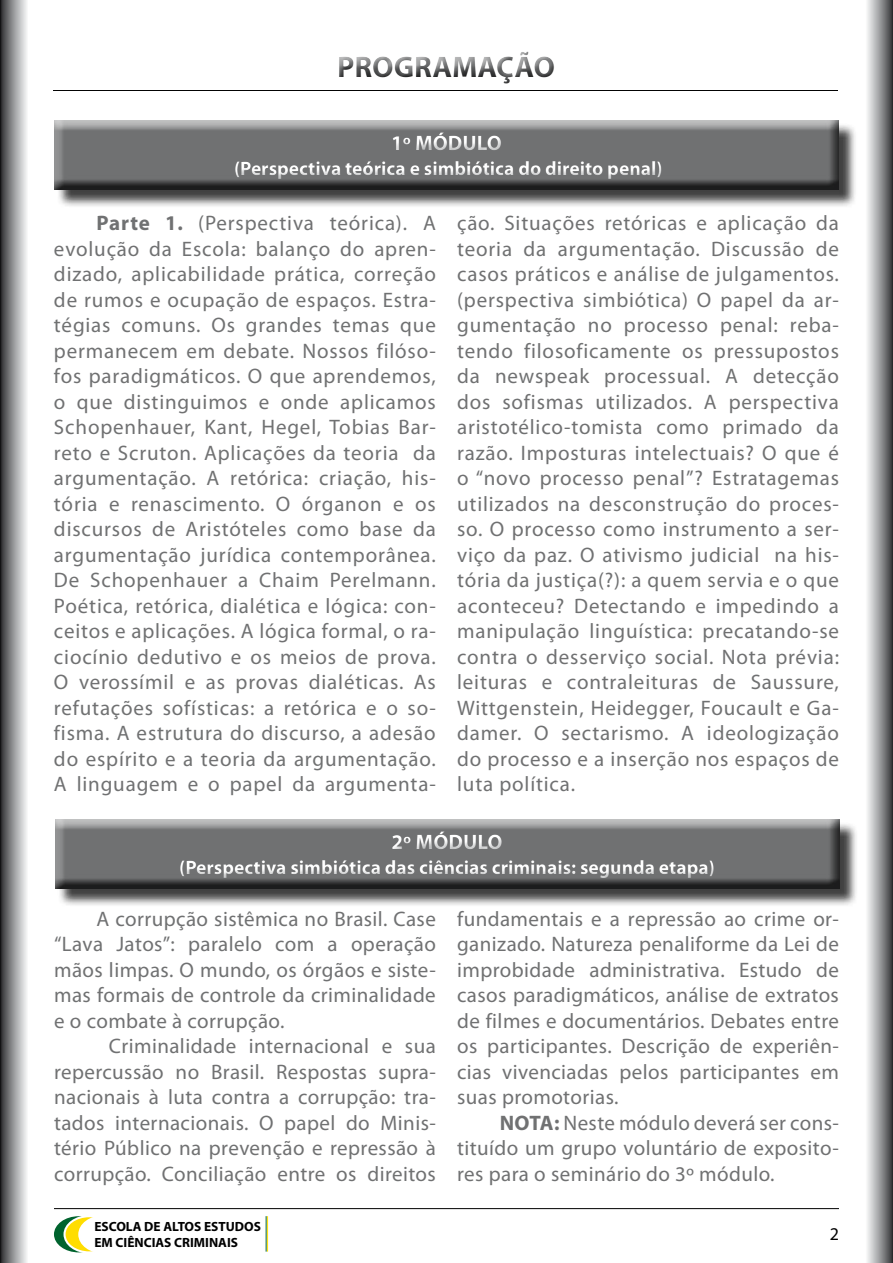
<style>
.page{position:relative;width:893px;height:1263px;background:#fff}
.page>*{position:absolute;margin:0;border:0;box-sizing:border-box;transform-origin:0 0}
.t1{font:700 30px "Myriad Pro";color:#707172}
.t2{font:21px/25.5px "Myriad Pro";letter-spacing:.02em;color:#707172;text-align:justify}
.t3{font:700 21px "Myriad Pro";color:#fff}
.t4{font:700 19.5px "Myriad Pro";color:#fff}
.t5{font:18px "Myriad Pro";color:#000}
.t6{font:700 13.35px/15.5px "Myriad Pro";color:#000}
.s1{font-weight:700}
</style>
<div class="page">
<hr style="left:54px;top:1208px;width:785px;height:1px;background:#000">
<div style="left:0;top:0;width:28px;height:1263px;background:linear-gradient(to right,#313234,#f5f7f7)"></div>
<div style="left:865px;top:0;width:28px;height:1263px;background:linear-gradient(to right,#fff,#404143)"></div>
<svg style="left:54px;top:1216px;width:50px;height:36px"></svg>
<svg style="left:65px;top:1216px;width:49px;height:36px"></svg>
<div style="left:63px;top:1215px;width:52px;height:38px;border:2px solid #fff;border-radius:50%"></div>
<div style="left:79px;top:1216px;width:50px;height:36px;background:#fff;border-radius:50%"></div>
<div style="left:78px;top:1215px;width:52px;height:38px;border:2px solid #fff;border-radius:50%"></div>
<hr style="left:267px;top:1216px;width:1px;height:35px;background:#fd0">
<hr style="left:266px;top:1216px;width:1px;height:35px;background:#00632e">
<div style="left:57px;top:821px;width:801px;height:86px;background:#000;opacity:.75"></div>
<div style="left:49px;top:819px;width:791px;height:71px;background:#000;opacity:.75"></div>
<div style="left:57px;top:123px;width:801px;height:85px;background:#000;opacity:.75"></div>
<div style="left:43px;top:115px;width:796px;height:76px;background:#fff;opacity:.75"></div>
<div style="left:48px;top:121px;width:791px;height:70px;background:#000;opacity:.75"></div>
<div style="left:330px;top:53px;width:235px;height:32px;background:#000;opacity:.75"></div>
<hr style="left:52px;top:89px;width:786px;height:3px;background:#000;opacity:.75">
<div style="left:224px;top:129px;width:445px;height:52px;background:#747576"></div>
<div style="left:228px;top:131px;width:444px;height:50px;background:#9c9e9f;opacity:.75"></div>
<div style="left:170px;top:828px;width:551px;height:52px;background:#747576"></div>
<div style="left:173px;top:830px;width:551px;height:50px;background:#9c9e9f;opacity:.75"></div>
<h1 class="t1" style="left:337px;top:47px;width:219px">PROGRAMAÇÃO</h1>
<p class="t3" style="left:391px;top:129px;width:112px">1º MÓDULO</p>
<p class="t4" style="left:234px;top:156px;width:430px">(Perspectiva teórica e simbiótica do direito penal)</p>
<p class="t2" style="left:54px;top:210px;width:383px;text-indent:43px"><span class="s1">Parte 1.</span> (Perspectiva teórica). A evolução da Escola: balanço do apren&shy;dizado, aplicabilidade prática, correção de rumos e ocupação de espaços. Estra&shy;tégias comuns. Os grandes temas que permanecem em debate. Nossos filóso&shy;fos paradigmáticos. O que aprendemos, o que distinguimos e onde aplicamos Schopenhauer, Kant, Hegel, Tobias Bar&shy;reto e Scruton. Aplicações da teoria da argumentação. A retórica: criação, his&shy;tória e renascimento. O órganon e os discursos de Aristóteles como base da argumentação jurídica contemporânea.<br>De Schopenhauer a Chaim Perelmann.<br>Poética, retórica, dialética e lógica: con&shy;ceitos e aplicações. A lógica formal, o ra&shy;ciocínio dedutivo e os meios de prova.<br>O verossímil e as provas dialéticas. As refutações sofísticas: a retórica e o so&shy;fisma. A estrutura do discurso, a adesão do espírito e a teoria da argumentação.<br>A linguagem e o papel da argumenta-</p>
<p class="t2" style="left:457px;top:210px;width:383px">ção. Situações retóricas e aplicação da teoria da argumentação. Discussão de casos práticos e análise de julgamentos. (perspectiva simbiótica) O papel da ar&shy;gumentação no processo penal: reba&shy;tendo filosoficamente os pressupostos da newspeak processual. A detecção dos sofismas utilizados. A perspectiva aristotélico-tomista como primado da razão. Imposturas intelectuais? O que é o “novo processo penal”? Estratagemas utilizados na desconstrução do proces&shy;so. O processo como instrumento a ser&shy;viço da paz. O ativismo judicial na his&shy;tória da justiça(?): a quem servia e o que aconteceu? Detectando e impedindo a manipulação linguística: precatando-se contra o desserviço social. Nota prévia: leituras e contraleituras de Saussure, Wittgenstein, Heidegger, Foucault e Ga&shy;damer. O sectarismo. A ideologização do processo e a inserção nos espaços de luta política.</p>
<p class="t3" style="left:392px;top:828px;width:112px">2º MÓDULO</p>
<p class="t4" style="left:179px;top:855px;width:537px">(Perspectiva simbiótica das ciências criminais: segunda etapa)</p>
<p class="t2" style="left:54px;top:906px;width:383px;text-indent:43px">A corrupção sistêmica no Brasil. Case “Lava Jatos”: paralelo com a operação mãos limpas. O mundo, os órgãos e siste&shy;mas formais de controle da criminalidade e o combate à corrupção.</p>
<p class="t2" style="left:54px;top:1033px;width:383px;text-indent:55px">Criminalidade internacional e sua repercussão no Brasil. Respostas supra&shy;nacionais à luta contra a corrupção: tra&shy;tados internacionais. O papel do Minis&shy;tério Público na prevenção e repressão à corrupção. Conciliação entre os direitos</p>
<p class="t6" style="left:94px;top:1219px;width:168px">ESCOLA DE ALTOS ESTUDOS<br>EM CIÊNCIAS CRIMINAIS</p>
<p class="t2" style="left:457px;top:906px;width:383px">fundamentais e a repressão ao crime or&shy;ganizado. Natureza penaliforme da Lei de improbidade administrativa. Estudo de casos paradigmáticos, análise de extratos de filmes e documentários. Debates entre os participantes. Descrição de experiên&shy;cias vivenciadas pelos participantes em suas promotorias.</p>
<p class="t2" style="left:457px;top:1110px;width:383px;text-indent:43px"><span class="s1">NOTA:</span> Neste módulo deverá ser cons&shy;tituído um grupo voluntário de exposito&shy;res para o seminário do 3º módulo.</p>
<p class="t5" style="left:830px;top:1223px;width:11px">2</p>
</div>
